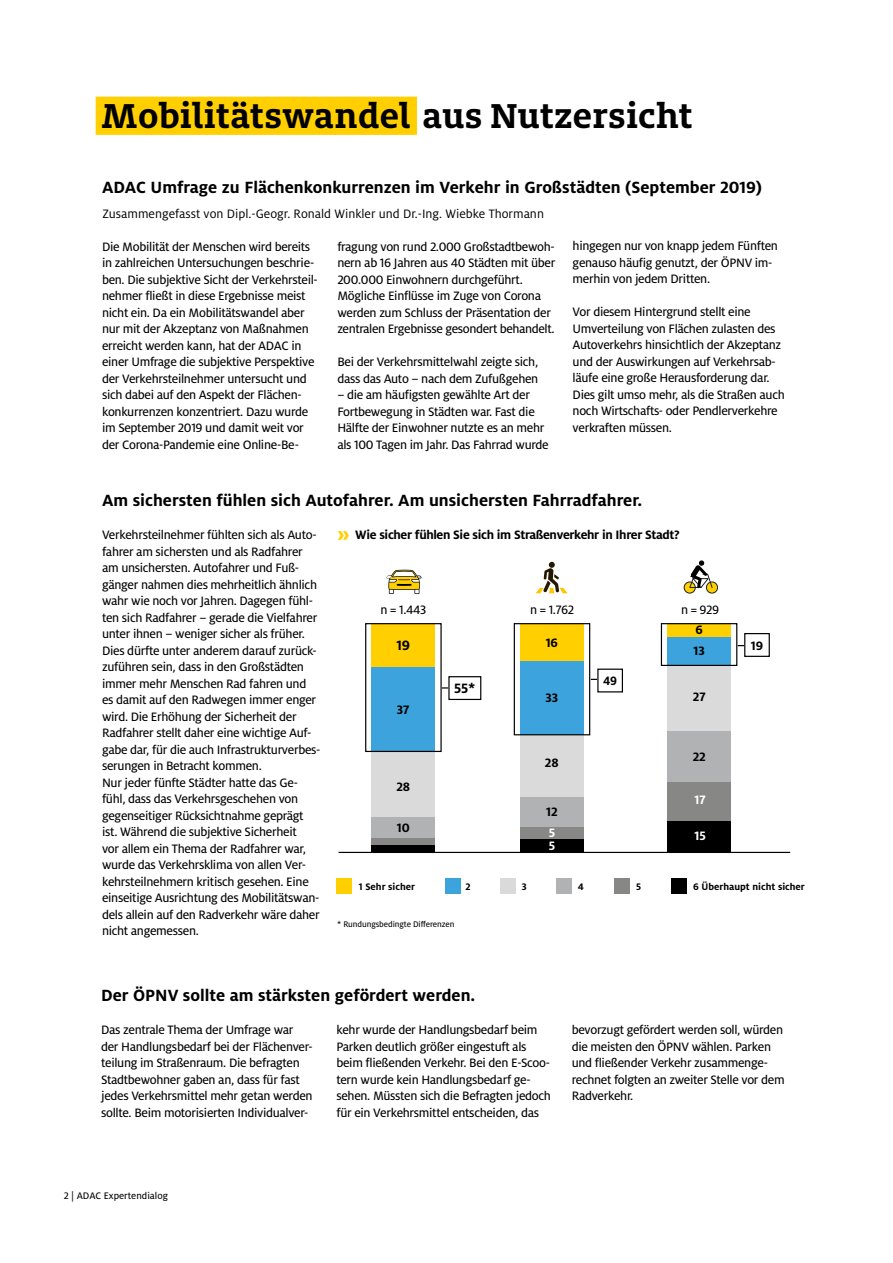
<style>
.page{position:relative;width:893px;height:1263px;background:#fff}
.page>*{position:absolute;margin:0;border:0;box-sizing:border-box;transform-origin:0 0}
.t1{font:700 38.25px "Milo Slab ADAC";letter-spacing:.01em;color:#000}
.t2{font:700 18px "Milo ADAC";color:#000}
.t3{font:700 15px "Milo ADAC";color:#000}
.t4{font:13.5px/16.5px "Milo ADAC Text";letter-spacing:-.025em;color:#000}
.t5{font:700 13.5px "Milo ADAC";letter-spacing:-.025em;color:#000}
.t6{font:13.5px "Milo ADAC";color:#000}
.t7{font:700 13.5px/13px "Milo ADAC";color:#fff}
.t8{font:700 13.5px "Milo ADAC";letter-spacing:-.025em;color:#000;scale:.93 1}
.t9{font:700 10.5px "Milo ADAC";color:#000}
.t10{font:10.5px "Milo ADAC Text";color:#000}
.t11{font:9px "Milo ADAC Text";letter-spacing:-.01em;color:#000}
.s1{font-size:22.5px;color:#ffcf00}
</style>
<div class="page">
<div style="left:96px;top:97px;width:321px;height:38px;background:#ffcf00"></div>
<div style="left:744px;top:633px;width:26px;height:24px;border:1px solid #000"></div>
<div style="left:667px;top:624px;width:64px;height:13px;background:#ffcf00"></div>
<div style="left:667px;top:637px;width:64px;height:29px;background:#3da3dc"></div>
<div style="left:667px;top:666px;width:64px;height:65px;background:#dadada"></div>
<div style="left:667px;top:731px;width:64px;height:52px;background:#b1b2b3"></div>
<div style="left:667px;top:783px;width:64px;height:38px;background:#878786"></div>
<div style="left:667px;top:821px;width:64px;height:31px;background:#000"></div>
<div style="left:661px;top:623px;width:76px;height:43px;border:1px solid #000"></div>
<div style="left:684px;top:582px;width:11px;height:11px;background:#ffd000;border-radius:50%"></div>
<div style="left:684px;top:582px;width:12px;height:11px;border:1px solid #202020;border-radius:50%"></div>
<div style="left:706px;top:582px;width:11px;height:11px;background:#ffd000;border-radius:50%"></div>
<div style="left:706px;top:582px;width:12px;height:11px;border:1px solid #202020;border-radius:50%"></div>
<svg style="left:689px;top:560px;width:24px;height:28px"></svg>
<div style="left:520px;top:624px;width:64px;height:37px;background:#ffcf00"></div>
<div style="left:520px;top:661px;width:64px;height:74px;background:#3da3dc"></div>
<div style="left:520px;top:735px;width:64px;height:62px;background:#dadada"></div>
<div style="left:520px;top:797px;width:64px;height:30px;background:#b1b2b3"></div>
<div style="left:520px;top:827px;width:64px;height:12px;background:#878786"></div>
<div style="left:520px;top:839px;width:64px;height:13px;background:#000"></div>
<div style="left:514px;top:623px;width:76px;height:112px;border:1px solid #000"></div>
<div style="left:597px;top:669px;width:26px;height:23px;border:1px solid #000"></div>
<svg style="left:536px;top:562px;width:32px;height:31px"></svg>
<div style="left:371px;top:624px;width:64px;height:43px;background:#ffcf00"></div>
<div style="left:371px;top:667px;width:64px;height:84px;background:#3da3dc"></div>
<div style="left:371px;top:751px;width:64px;height:66px;background:#dadada"></div>
<div style="left:371px;top:817px;width:64px;height:21px;background:#b1b2b3"></div>
<div style="left:371px;top:838px;width:64px;height:7px;background:#878786"></div>
<div style="left:371px;top:845px;width:64px;height:6px;background:#000"></div>
<svg style="left:387px;top:570px;width:34px;height:24px"></svg>
<div style="left:365px;top:623px;width:77px;height:129px;border:1px solid #000"></div>
<div style="left:448px;top:676px;width:33px;height:24px;border:1px solid #000"></div>
<hr style="left:339px;top:852px;width:451px;height:1px;background:#000">
<div style="left:445px;top:878px;width:15px;height:15px;background:#3da3dc"></div>
<div style="left:336px;top:878px;width:16px;height:16px;background:#ffcf00"></div>
<div style="left:500px;top:878px;width:16px;height:16px;background:#dadada"></div>
<div style="left:556px;top:879px;width:16px;height:15px;background:#b1b2b3"></div>
<div style="left:614px;top:878px;width:16px;height:16px;background:#878786"></div>
<div style="left:672px;top:879px;width:15px;height:15px;background:#000"></div>
<h1 class="t1" style="left:101px;top:91px;width:593px">Mobilitätswandel aus Nutzersicht</h1>
<h2 class="t2" style="left:102px;top:177px;width:662px">ADAC Umfrage zu Flächenkonkurrenzen im Verkehr in Großstädten (September 2019)</h2>
<p class="t6" style="left:102px;top:206px;width:443px">Zusammengefasst von Dipl.-Geogr. Ronald Winkler und Dr.-Ing. Wiebke Thormann</p>
<p class="t4" style="left:102px;top:238px;width:217px">Die Mobilität der Menschen wird bereits in zahlreichen Untersuchungen beschrie&shy;ben. Die subjektive Sicht der Verkehrsteil&shy;nehmer fließt in diese Ergebnisse meist nicht ein. Da ein Mobilitätswandel aber nur mit der Akzeptanz von Maßnahmen erreicht werden kann, hat der ADAC in einer Umfrage die subjektive Perspektive der Verkehrsteilnehmer untersucht und sich dabei auf den Aspekt der Flächen&shy;konkurrenzen konzentriert. Dazu wurde im September 2019 und damit weit vor der Corona-Pandemie eine Online-Be-</p>
<p class="t4" style="left:337px;top:238px;width:220px">fragung von rund 2.000 Großstadtbewoh&shy;nern ab 16 Jahren aus 40 Städten mit über 200.000 Einwohnern durchgeführt.<br>Mögliche Einflüsse im Zuge von Corona werden zum Schluss der Präsentation der zentralen Ergebnisse gesondert behandelt.</p>
<p class="t4" style="left:337px;top:354px;width:202px">Bei der Verkehrsmittelwahl zeigte sich, dass das Auto – nach dem Zufußgehen</p>
<p class="t4" style="left:337px;top:387px;width:213px">– die am häufigsten gewählte Art der Fortbewegung in Städten war. Fast die Hälfte der Einwohner nutzte es an mehr als 100 Tagen im Jahr. Das Fahrrad wurde</p>
<p class="t4" style="left:573px;top:238px;width:207px">hingegen nur von knapp jedem Fünften genauso häufig genutzt, der ÖPNV im&shy;merhin von jedem Dritten.</p>
<p class="t4" style="left:573px;top:304px;width:214px">Vor diesem Hintergrund stellt eine Umverteilung von Flächen zulasten des Autoverkehrs hinsichtlich der Akzeptanz und der Auswirkungen auf Verkehrsab&shy;läufe eine große Herausforderung dar.<br>Dies gilt umso mehr, als die Straßen auch noch Wirtschafts- oder Pendlerverkehre verkraften müssen.</p>
<h2 class="t2" style="left:102px;top:490px;width:542px">Am sichersten fühlen sich Autofahrer. Am unsichersten Fahrradfahrer.</h2>
<p class="t4" style="left:102px;top:527px;width:220px">Verkehrsteilnehmer fühlten sich als Auto&shy;fahrer am sichersten und als Radfahrer am unsichersten. Autofahrer und Fuß&shy;gänger nahmen dies mehrheitlich ähnlich wahr wie noch vor Jahren. Dagegen fühl&shy;ten sich Radfahrer – gerade die Vielfahrer unter ihnen – weniger sicher als früher.<br>Dies dürfte unter anderem darauf zurück&shy;zuführen sein, dass in den Großstädten immer mehr Menschen Rad fahren und es damit auf den Radwegen immer enger wird. Die Erhöhung der Sicherheit der Radfahrer stellt daher eine wichtige Auf&shy;gabe dar, für die auch Infrastrukturverbes&shy;serungen in Betracht kommen.<br>Nur jeder fünfte Städter hatte das Ge&shy;fühl, dass das Verkehrsgeschehen von gegenseitiger Rücksichtnahme geprägt ist. Während die subjektive Sicherheit<br>vor allem ein Thema der Radfahrer war, wurde das Verkehrsklima von allen Ver&shy;kehrsteilnehmern kritisch gesehen. Eine einseitige Ausrichtung des Mobilitätswan&shy;dels allein auf den Radverkehr wäre daher nicht angemessen.</p>
<p class="t5" style="left:337px;top:527px;width:344px"><span class="s1">››</span> Wie sicher fühlen Sie sich im Straßenverkehr in Ihrer Stadt?</p>
<p class="t4" style="left:381px;top:601px;width:47px">n = 1.443</p>
<p class="t4" style="left:530px;top:601px;width:46px">n = 1.762</p>
<p class="t4" style="left:681px;top:601px;width:40px">n = 929</p>
<p class="t5" style="left:696px;top:622px;width:9px">6</p>
<p class="t5" style="left:546px;top:635px;width:14px">16</p>
<p class="t3" style="left:396px;top:637px;width:15px">19</p>
<p class="t5" style="left:751px;top:638px;width:14px">19</p>
<p class="t5" style="left:694px;top:643px;width:13px">13</p>
<p class="t8" style="left:603px;top:673px;width:17px">49</p>
<p class="t3" style="left:454px;top:680px;width:23px">55*</p>
<p class="t5" style="left:693px;top:689px;width:14px">27</p>
<p class="t5" style="left:546px;top:690px;width:14px">33</p>
<p class="t5" style="left:397px;top:702px;width:14px">37</p>
<p class="t5" style="left:693px;top:749px;width:15px">22</p>
<p class="t5" style="left:545px;top:755px;width:15px">28</p>
<p class="t5" style="left:396px;top:779px;width:15px">28</p>
<p class="t5" style="left:397px;top:820px;width:15px">10</p>
<p class="t7" style="left:694px;top:793px;width:13px">17</p>
<p class="t7" style="left:694px;top:829px;width:13px">15</p>
<p class="t5" style="left:546px;top:804px;width:13px">12</p>
<p class="t7" style="left:549px;top:826px;width:8px">5<br>5</p>
<p class="t9" style="left:359px;top:880px;width:58px">1 Sehr sicher</p>
<p class="t9" style="left:465px;top:880px;width:7px">2</p>
<p class="t9" style="left:522px;top:880px;width:6px">3</p>
<p class="t9" style="left:578px;top:881px;width:8px">4</p>
<p class="t9" style="left:636px;top:880px;width:6px">5</p>
<p class="t9" style="left:693px;top:881px;width:113px">6 Überhaupt nicht sicher</p>
<p class="t11" style="left:337px;top:919px;width:119px">* Rundungsbedingte Differenzen</p>
<h2 class="t2" style="left:101px;top:985px;width:376px">Der ÖPNV sollte am stärksten gefördert werden.</h2>
<p class="t4" style="left:101px;top:1022px;width:213px">Das zentrale Thema der Umfrage war der Handlungsbedarf bei der Flächenver&shy;teilung im Straßenraum. Die befragten Stadtbewohner gaben an, dass für fast jedes Verkehrsmittel mehr getan werden sollte. Beim motorisierten Individualver-</p>
<p class="t4" style="left:336px;top:1022px;width:216px">kehr wurde der Handlungsbedarf beim Parken deutlich größer eingestuft als beim fließenden Verkehr. Bei den E-Scoo&shy;tern wurde kein Handlungsbedarf ge&shy;sehen. Müssten sich die Befragten jedoch für ein Verkehrsmittel entscheiden, das</p>
<p class="t4" style="left:572px;top:1022px;width:214px">bevorzugt gefördert werden soll, würden die meisten den ÖPNV wählen. Parken und fließender Verkehr zusammenge&shy;rechnet folgten an zweiter Stelle vor dem Radverkehr.</p>
<p class="t10" style="left:64px;top:1190px;width:106px">2 | ADAC Expertendialog</p>
</div>
